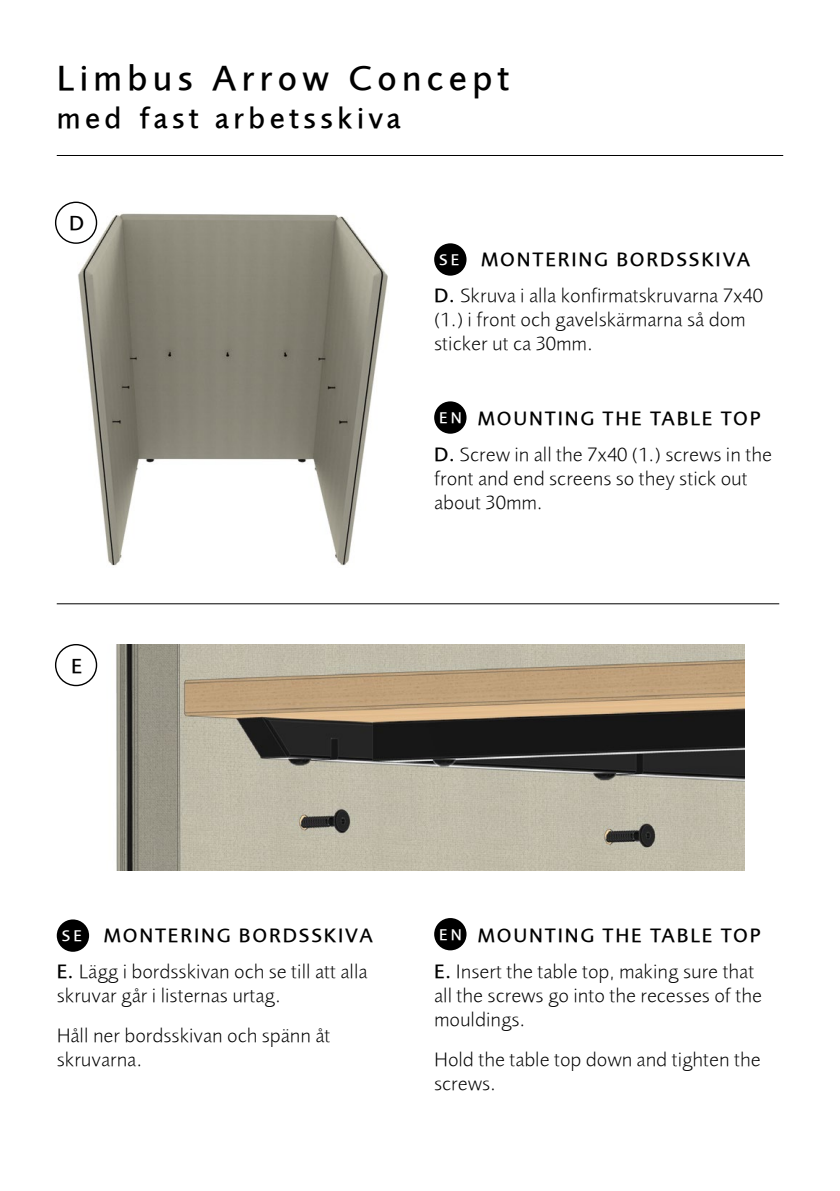
<style>
.page{position:relative;width:840px;height:1191px;background:#fff}
.page>*{position:absolute;margin:0;border:0;box-sizing:border-box;transform-origin:0 0}
.t1{font:500 36px "Foundry Sans";letter-spacing:.15em;color:#000}
.t2{font:500 30px "Foundry Sans";letter-spacing:.15em;color:#000}
.t3{font:500 21px "Foundry Sans";color:#000}
.t4{font:300 20px/24px "Foundry Sans";letter-spacing:.01em;color:#000}
.t5{font:500 20px "Foundry Sans";letter-spacing:.09em;color:#000}
.t6{font:500 16px "Foundry Sans";letter-spacing:.2em;color:#fff}
.s1{font-weight:500}
</style>
<div class="page">
<div style="left:434px;top:401px;width:32px;height:33px;background:#000;border-radius:50%"></div>
<div style="left:434px;top:243px;width:32px;height:33px;background:#000;border-radius:50%"></div>
<img style="left:57px;top:202px;width:331px;height:364px">
<hr style="left:57px;top:155px;width:725px;height:1px;background:#000">
<hr style="left:57px;top:603px;width:721px;height:1px;background:#000">
<img style="left:97px;top:644px;width:647px;height:226px">
<div style="left:56px;top:202px;width:40px;height:41px;background:#fff;border-radius:50%"></div>
<div style="left:55px;top:202px;width:42px;height:42px;border:1px solid #000;border-radius:50%"></div>
<div style="left:434px;top:918px;width:32px;height:32px;background:#000;border-radius:50%"></div>
<div style="left:57px;top:919px;width:32px;height:32px;background:#000;border-radius:50%"></div>
<div style="left:55px;top:644px;width:42px;height:42px;border:1px solid #000;border-radius:50%"></div>
<h1 class="t1" style="left:57px;top:59px;width:454px">Limbus Arrow Concept</h1>
<h2 class="t2" style="left:57px;top:102px;width:345px">med fast arbetsskiva</h2>
<p class="t3" style="left:69px;top:212px;width:17px">D</p>
<p class="t3" style="left:71px;top:655px;width:13px">E</p>
<p class="t5" style="left:481px;top:248px;width:270px">MONTERING BORDSSKIVA</p>
<p class="t6" style="left:439px;top:251px;width:22px">SE</p>
<p class="t4" style="left:434px;top:284px;width:330px"><span class="s1">D.</span> Skruva i alla konfirmatskruvarna 7x40 (1.) i front och gavelskärmarna så dom sticker ut ca 30mm.</p>
<p class="t5" style="left:477px;top:408px;width:284px">MOUNTING THE TABLE TOP</p>
<p class="t6" style="left:439px;top:409px;width:24px">EN</p>
<p class="t4" style="left:434px;top:444px;width:339px"><span class="s1">D.</span> Screw in all the 7x40 (1.) screws in the front and end screens so they stick out about 30mm.</p>
<p class="t5" style="left:104px;top:924px;width:270px">MONTERING BORDSSKIVA</p>
<p class="t6" style="left:62px;top:927px;width:22px">SE</p>
<p class="t4" style="left:57px;top:960px;width:312px"><span class="s1">E.</span> Lägg i bordsskivan och se till att alla skruvar går i listernas urtag.</p>
<p class="t4" style="left:57px;top:1024px;width:275px">Håll ner bordsskivan och spänn åt skruvarna.</p>
<p class="t5" style="left:477px;top:924px;width:284px">MOUNTING THE TABLE TOP</p>
<p class="t6" style="left:439px;top:926px;width:24px">EN</p>
<p class="t4" style="left:434px;top:960px;width:329px"><span class="s1">E.</span> Insert the table top, making sure that all the screws go into the recesses of the mouldings.</p>
<p class="t4" style="left:434px;top:1048px;width:327px">Hold the table top down and tighten the screws.</p>
</div>
